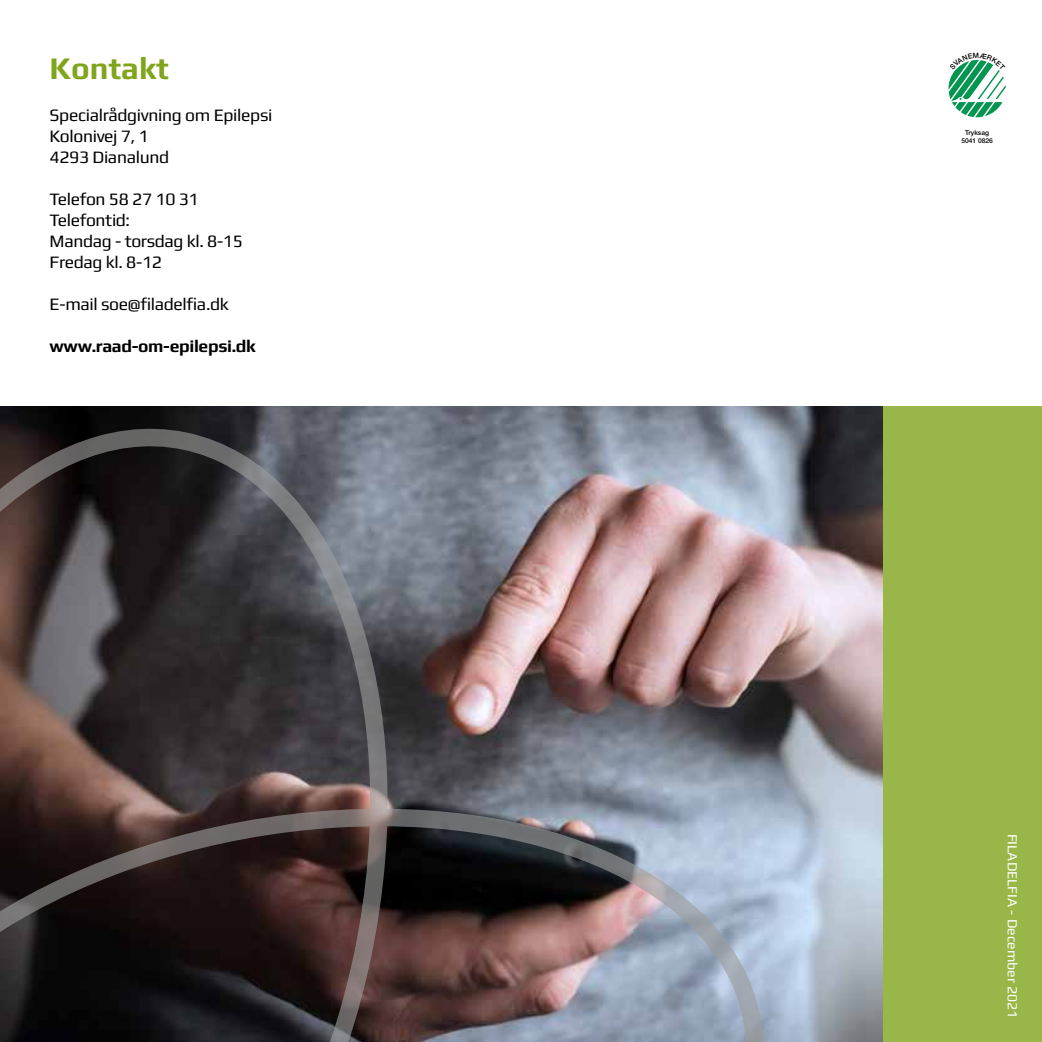
<style>
.page{position:relative;width:1042px;height:1042px;background:#fff}
.page>*{position:absolute;margin:0;border:0;box-sizing:border-box;transform-origin:0 0}
.t1{font:700 31.5px "Play";color:#80a41c}
.t2{font:17.5px/21px "Play";letter-spacing:-.02em;color:#000}
.t3{font:700 17.5px "Play";letter-spacing:-.02em;color:#000}
.t4{font:14px "Play";color:#fff}
.t5{font:500 6.65px/8px "Helvetica Neue LT Std";color:#000;text-align:center}
</style>
<div class="page">
<img style="left:0;top:407px;width:883px;height:635px">
<div style="left:883px;top:407px;width:159px;height:635px;background:#99b749"></div>
<svg style="left:0;top:408px;width:773px;height:634px;background:#61595e"></svg>
<svg style="left:948px;top:60px;width:57px;height:57px"></svg>
<h1 class="t1" style="left:50px;top:50px;width:121px">Kontakt</h1>
<p class="t2" style="left:50px;top:104px;width:224px">Specialrådgivning om Epilepsi<br>Kolonivej 7, 1<br>4293 Dianalund</p>
<p class="t2" style="left:50px;top:188px;width:195px">Telefon 58 27 10 31<br>Telefontid:<br>Mandag - torsdag kl. 8-15<br>Fredag kl. 8-12</p>
<p class="t2" style="left:50px;top:293px;width:181px">E-mail soe@filadelfia.dk</p>
<p class="t3" style="left:50px;top:336px;width:207px">www.raad-om-epilepsi.dk</p>
<p class="t5" style="left:961px;top:128px;width:33px">Tryksag<br>5041 0826</p>
<p class="t4" style="left:1021px;top:833px;width:186px;rotate:90deg">FILADELFIA - December 2021</p>
</div>
